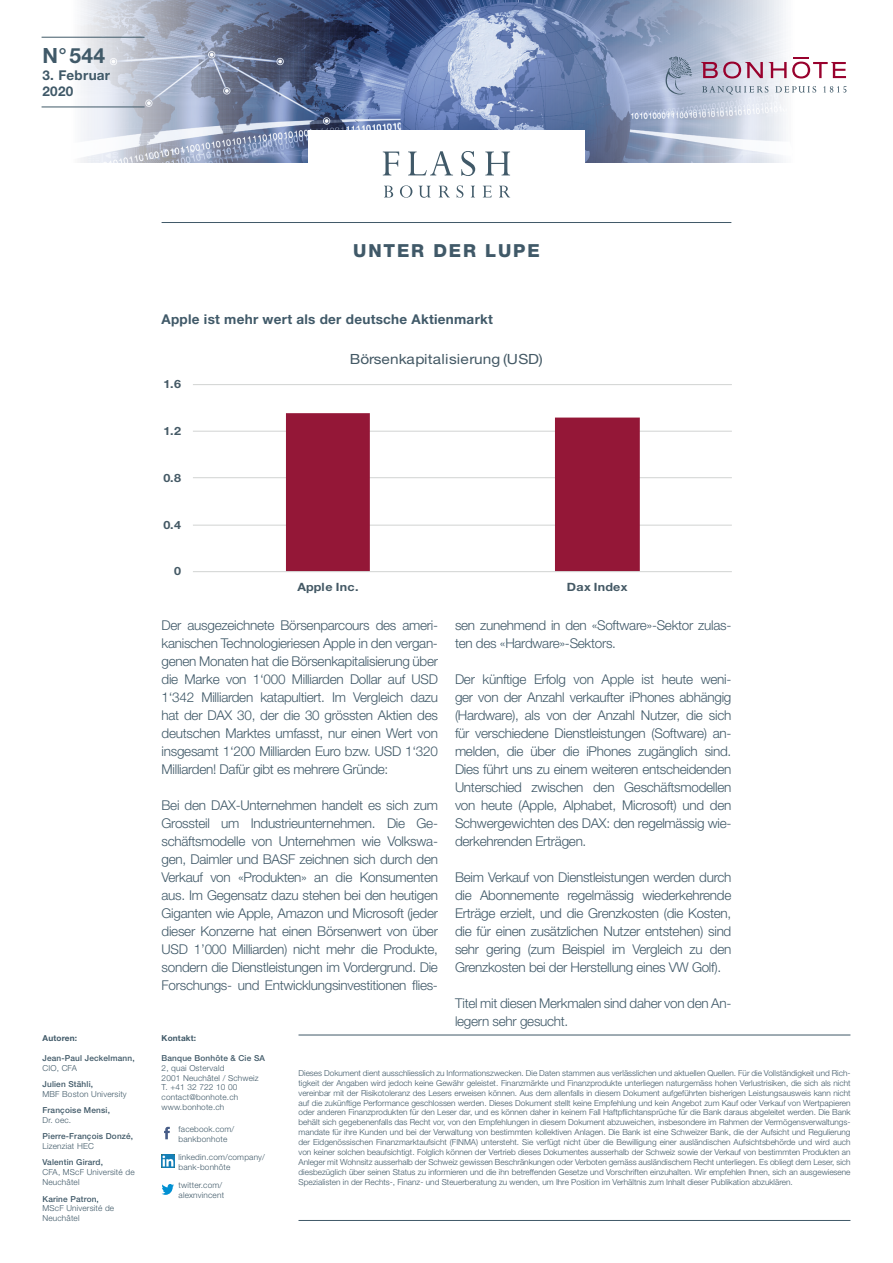
<style>
.page{position:relative;width:893px;height:1263px;background:#fff}
.page>*{position:absolute;margin:0;border:0;box-sizing:border-box;transform-origin:0 0}
.t1{font:700 21px "Helvetica Neue LT Std";color:#405968}
.t2{font:800 18px "Helvetica Neue LT Std";letter-spacing:.1em;color:#405968}
.t3{font:14.1px "Helvetica Neue LT Std";letter-spacing:.005em;color:#445965;scale:1.1 1}
.t4{font:300 13.5px/18px "Helvetica Neue LT Std";letter-spacing:-.02em;color:#405968;text-align:justify}
.t5{font:700 13.5px/16.2px "Helvetica Neue LT Std";letter-spacing:.02em;color:#405968}
.t6{font:700 11.4px "Helvetica Neue LT Std";letter-spacing:.02em;color:#445965;scale:1.1 1}
.t7{font:300 8.25px/9.9px "Helvetica Neue LT Std";letter-spacing:.02em;color:#405968}
.t8{font:500 8.25px "Helvetica Neue LT Std";letter-spacing:.02em;color:#405968}
.t9{font:700 8.25px "Helvetica Neue LT Std";letter-spacing:.02em;color:#405968}
</style>
<div class="page">
<hr style="left:298px;top:1035px;width:552px;height:1px;background:#405968">
<hr style="left:298px;top:1220px;width:552px;height:1px;background:#405968">
<svg style="left:164px;top:1127px;width:6px;height:12px"></svg>
<svg style="left:162px;top:1184px;width:12px;height:11px"></svg>
<svg style="left:161px;top:1154px;width:13px;height:13px"></svg>
<hr style="left:162px;top:222px;width:569px;height:1px;background:#405968">
<hr style="left:193px;top:525px;width:539px;height:1px;background:#cfd1d0">
<hr style="left:193px;top:477px;width:539px;height:1px;background:#cfd1d0">
<hr style="left:193px;top:431px;width:539px;height:1px;background:#cfd1d0">
<hr style="left:193px;top:384px;width:539px;height:1px;background:#cfd1d0">
<svg style="left:286px;top:413px;width:354px;height:158px"></svg>
<hr style="left:193px;top:571px;width:539px;height:1px;background:#cfd1d0">
<svg style="left:41px;top:0;width:256px;height:163px"></svg>
<hr style="left:42px;top:107px;width:103px;height:1px;background:#405968">
<hr style="left:42px;top:37px;width:103px;height:1px;background:#405968">
<svg style="left:383px;top:169px;width:9px;height:6px"></svg>
<svg style="left:408px;top:169px;width:45px;height:6px"></svg>
<svg style="left:461px;top:169px;width:14px;height:7px"></svg>
<svg style="left:485px;top:169px;width:25px;height:6px"></svg>
<svg style="left:384px;top:186px;width:9px;height:11px"></svg>
<svg style="left:400px;top:185px;width:12px;height:13px"></svg>
<svg style="left:419px;top:186px;width:12px;height:12px"></svg>
<svg style="left:439px;top:186px;width:10px;height:11px"></svg>
<svg style="left:457px;top:185px;width:6px;height:13px"></svg>
<svg style="left:471px;top:186px;width:4px;height:11px"></svg>
<svg style="left:483px;top:186px;width:9px;height:11px"></svg>
<svg style="left:499px;top:186px;width:11px;height:11px"></svg>
<svg style="left:297px;top:0;width:550px;height:169px"></svg>
<svg style="left:662px;top:57px;width:30px;height:39px"></svg>
<svg style="left:701px;top:58px;width:145px;height:21px"></svg>
<svg style="left:702px;top:86px;width:66px;height:8px"></svg>
<svg style="left:775px;top:86px;width:41px;height:7px"></svg>
<svg style="left:823px;top:86px;width:23px;height:7px"></svg>
<h1 class="t1" style="left:43px;top:43px;width:64px">N°544</h1>
<h3 class="t5" style="left:43px;top:66px;width:69px">3. Februar<br>2020</h3>
<p class="t9" style="left:43px;top:1033px;width:36px">Autoren:</p>
<p class="t8" style="left:43px;top:1053px;width:94px">Jean-Paul Jeckelmann,</p>
<p class="t7" style="left:43px;top:1062px;width:36px">CIO, CFA</p>
<p class="t8" style="left:43px;top:1079px;width:52px">Julien Stähli,</p>
<p class="t7" style="left:43px;top:1089px;width:86px">MBF Boston University</p>
<p class="t8" style="left:43px;top:1105px;width:69px">Françoise Mensi,</p>
<p class="t7" style="left:43px;top:1115px;width:30px">Dr. oec.</p>
<p class="t8" style="left:43px;top:1131px;width:92px">Pierre-François Donzé,</p>
<p class="t7" style="left:43px;top:1141px;width:53px">Lizenziat HEC</p>
<p class="t8" style="left:43px;top:1157px;width:62px">Valentin Girard,</p>
<p class="t7" style="left:43px;top:1167px;width:94px">CFA, MScF Université de<br>Neuchâtel</p>
<p class="t8" style="left:43px;top:1194px;width:58px">Karine Patron,</p>
<p class="t7" style="left:43px;top:1203px;width:73px">MScF Université de<br>Neuchâtel</p>
<h2 class="t2" style="left:353px;top:240px;width:188px">UNTER DER LUPE</h2>
<h3 class="t5" style="left:162px;top:311px;width:333px">Apple ist mehr wert als der deutsche Aktienmarkt</h3>
<h3 class="t6" style="left:164px;top:377px;width:17px">1.6</h3>
<h3 class="t6" style="left:164px;top:424px;width:17px">1.2</h3>
<h3 class="t6" style="left:164px;top:471px;width:17px">0.8</h3>
<h3 class="t6" style="left:164px;top:518px;width:17px">0.4</h3>
<h3 class="t6" style="left:174px;top:564px;width:8px">0</h3>
<h3 class="t3" style="left:350px;top:351px;width:177px">Börsenkapitalisierung (USD)</h3>
<h3 class="t6" style="left:297px;top:579px;width:57px">Apple Inc.</h3>
<h3 class="t6" style="left:567px;top:579px;width:57px">Dax Index</h3>
<p class="t4" style="left:162px;top:616px;width:278px">Der ausgezeichnete Börsenparcours des ameri&shy;kanischen Technologieriesen Apple in den vergan&shy;genen Monaten hat die Börsenkapitalisierung über die Marke von 1‘000 Milliarden Dollar auf USD 1‘342 Milliarden katapultiert. Im Vergleich dazu hat der DAX 30, der die 30 grössten Aktien des deutschen Marktes umfasst, nur einen Wert von insgesamt 1‘200 Milliarden Euro bzw. USD 1‘320<br>Milliarden! Dafür gibt es mehrere Gründe:</p>
<p class="t4" style="left:162px;top:796px;width:278px">Bei den DAX-Unternehmen handelt es sich zum Grossteil um Industrieunternehmen. Die Ge&shy;schäftsmodelle von Unternehmen wie Volkswa&shy;gen, Daimler und BASF zeichnen sich durch den Verkauf von «Produkten» an die Konsumenten aus. Im Gegensatz dazu stehen bei den heutigen Giganten wie Apple, Amazon und Microsoft (jeder dieser Konzerne hat einen Börsenwert von über USD 1’000 Milliarden) nicht mehr die Produkte, sondern die Dienstleistungen im Vordergrund. Die Forschungs- und Entwicklungsinvestitionen flies-</p>
<h3 class="t4" style="left:455px;top:616px;width:278px">sen zunehmend in den «Software»-Sektor zulas&shy;ten des «Hardware»-Sektors.</h3>
<p class="t4" style="left:455px;top:670px;width:278px">Der künftige Erfolg von Apple ist heute weni&shy;ger von der Anzahl verkaufter iPhones abhängig (Hardware), als von der Anzahl Nutzer, die sich für verschiedene Dienstleistungen (Software) an&shy;melden, die über die iPhones zugänglich sind.<br>Dies führt uns zu einem weiteren entscheidenden Unterschied zwischen den Geschäftsmodellen von heute (Apple, Alphabet, Microsoft) und den Schwergewichten des DAX: den regelmässig wie&shy;derkehrenden Erträgen.</p>
<p class="t4" style="left:455px;top:868px;width:278px">Beim Verkauf von Dienstleistungen werden durch die Abonnemente regelmässig wiederkehrende Erträge erzielt, und die Grenzkosten (die Kosten, die für einen zusätzlichen Nutzer entstehen) sind sehr gering (zum Beispiel im Vergleich zu den Grenzkosten bei der Herstellung eines VW Golf).</p>
<h3 class="t4" style="left:455px;top:994px;width:278px">Titel mit diesen Merkmalen sind daher von den An&shy;legern sehr gesucht.</h3>
<p class="t9" style="left:162px;top:1033px;width:36px">Kontakt:</p>
<p class="t8" style="left:162px;top:1053px;width:105px">Banque Bonhôte &amp; Cie SA</p>
<p class="t7" style="left:162px;top:1062px;width:99px">2, quai Ostervald<br>2001 Neuchâtel / Schweiz<br>T. +41 32 722 10 00 contact@bonhote.ch www.bonhote.ch</p>
<p class="t7" style="left:179px;top:1124px;width:57px">facebook.com/ bankbonhote</p>
<p class="t7" style="left:179px;top:1152px;width:88px">linkedin.com/company/ bank-bonhôte</p>
<p class="t7" style="left:179px;top:1180px;width:47px">twitter.com/ alexnvincent</p>
<p class="t7" style="left:298px;top:1068px;width:554px;text-align:justify">Dieses Dokument dient ausschliesslich zu Informationszwecken. Die Daten stammen aus verlässlichen und aktuellen Quellen. Für die Vollständigkeit und Rich&shy;tigkeit der Angaben wird jedoch keine Gewähr geleistet. Finanzmärkte und Finanzprodukte unterliegen naturgemäss hohen Verlustrisiken, die sich als nicht vereinbar mit der Risikotoleranz des Lesers erweisen können. Aus dem allenfalls in diesem Dokument aufgeführten bisherigen Leistungsausweis kann nicht auf die zukünftige Performance geschlossen werden. Dieses Dokument stellt keine Empfehlung und kein Angebot zum Kauf oder Verkauf von Wertpapieren oder anderen Finanzprodukten für den Leser dar, und es können daher in keinem Fall Haftpflichtansprüche für die Bank daraus abgeleitet werden. Die Bank behält sich gegebenenfalls das Recht vor, von den Empfehlungen in diesem Dokument abzuweichen, insbesondere im Rahmen der Vermögensverwaltungs&shy;mandate für ihre Kunden und bei der Verwaltung von bestimmten kollektiven Anlagen. Die Bank ist eine Schweizer Bank, die der Aufsicht und Regulierung der Eidgenössischen Finanzmarktaufsicht (FINMA) untersteht. Sie verfügt nicht über die Bewilligung einer ausländischen Aufsichtsbehörde und wird auch von keiner solchen beaufsichtigt. Folglich können der Vertrieb dieses Dokumentes ausserhalb der Schweiz sowie der Verkauf von bestimmten Produkten an Anleger mit Wohnsitz ausserhalb der Schweiz gewissen Beschränkungen oder Verboten gemäss ausländischem Recht unterliegen. Es obliegt dem Leser, sich diesbezüglich über seinen Status zu informieren und die ihn betreffenden Gesetze und Vorschriften einzuhalten. Wir empfehlen Ihnen, sich an ausgewiesene Spezialisten in der Rechts-, Finanz- und Steuerberatung zu wenden, um Ihre Position im Verhältnis zum Inhalt dieser Publikation abzuklären.</p>
</div>
